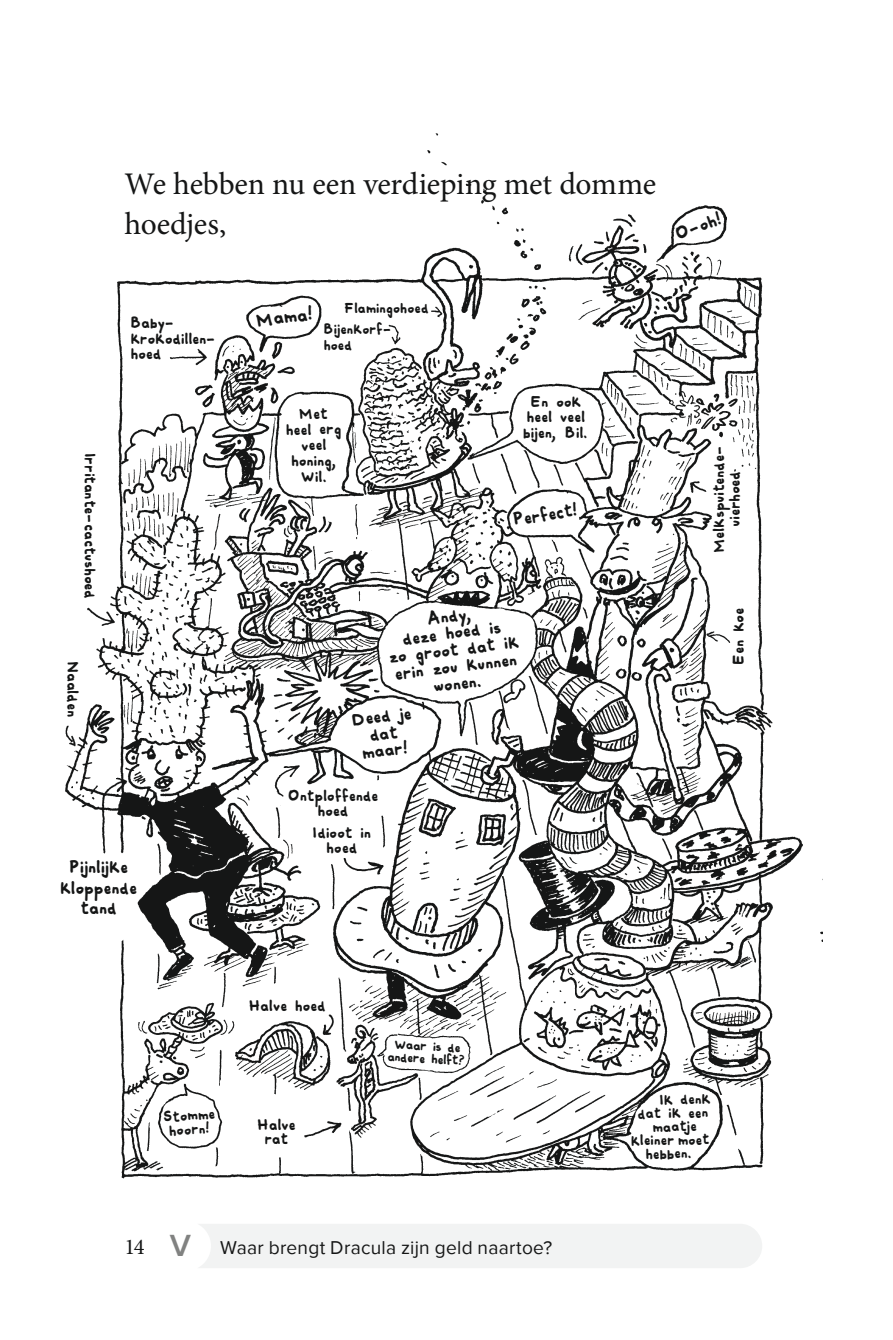
<style>
.page{position:relative;width:893px;height:1340px;background:#fff}
.page>*{position:absolute;margin:0;border:0;box-sizing:border-box;transform-origin:0 0}
.t1{font:31.5px/40.5px "Minion Pro";letter-spacing:-.01em;color:#151616}
.t2{font:19.12px "Proxima Nova";letter-spacing:.015em;color:#151616}
.t3{font:19.12px "Comiquita Sans";color:#151616}
.t4{font:18px/16.9px "Comiquita Sans";letter-spacing:-.01em;color:#151616;text-align:center}
.t5{font:15.75px/15.8px "Comiquita Sans";letter-spacing:-.01em;color:#151616;text-align:center}
.t6{font:15.08px/14px "Comiquita Sans";color:#151616;text-align:center}
.t7{font:14.62px/15.8px "Comiquita Sans";letter-spacing:-.01em;color:#151616}
.t8{font:13.5px/12.4px "Comiquita Sans";color:#151616;text-align:center}
.s1{font-family:"Minion Pro";font-size:22.5px}
.s2{font-weight:600;font-size:31.5px;color:#818281}
</style>
<div class="page">
<img style="left:65px;top:133px;width:758px;height:1046px">
<div style="left:199px;top:1224px;width:563px;height:44px;background:#f2f3f3"></div>
<h1 class="t1" style="left:124px;top:163px;width:533px">We hebben nu een verdieping met domme hoedjes,</h1>
<p class="t4" style="left:673px;top:225px;width:51px;rotate:-21deg">O-oh!</p>
<p class="t5" style="left:131px;top:313px;width:88px;text-align:left">Baby&shy;krokodillen&shy;hoed</p>
<p class="t5" style="left:100px;top:453px;width:148px;rotate:90deg">Irritante-cactushoed</p>
<p class="t5" style="left:82px;top:662px;width:57px;rotate:90deg">Naalden</p>
<p class="t4" style="left:61px;top:855px;width:79px;line-height:20.2px">Pijnlijke kloppende tand</p>
<p class="t3" style="left:255px;top:302px;width:61px;rotate:-7deg">Mama!</p>
<p class="t7" style="left:345px;top:299px;width:86px">Flamingohoed</p>
<p class="t7" style="left:324px;top:320px;width:70px">Bijenkorf&shy;hoed</p>
<p class="t5" style="left:286px;top:404px;width:57px;rotate:-1deg">Met heel erg veel honing,<br>Wil.</p>
<p class="t5" style="left:524px;top:391px;width:68px">En ook heel veel bijen, Bil.</p>
<p class="t4" style="left:512px;top:509px;width:69px;rotate:-9deg">Perfect!</p>
<p class="t4" style="left:384px;top:613px;width:133px;rotate:-7deg">Andy,<br>deze hoed is<br>zo groot dat ik erin zou kunnen wonen.</p>
<p class="t4" style="left:352px;top:709px;width:62px;rotate:-7deg">Deed je dat maar!</p>
<p class="t5" style="left:289px;top:785px;width:92px">Ontploffende hoed</p>
<p class="t5" style="left:314px;top:824px;width:60px;line-height:14.6px">Idioot in hoed</p>
<p class="t5" style="left:709px;top:552px;width:109px;rotate:-90deg">Melkspuitende&shy;uierhoed</p>
<p class="t5" style="left:729px;top:664px;width:58px;rotate:-90deg">Een koe</p>
<p class="t5" style="left:250px;top:995px;width:78px">Halve hoed</p>
<p class="t8" style="left:389px;top:1036px;width:80px;rotate:3deg">Waar is de andere helft?</p>
<p class="t6" style="left:163px;top:1108px;width:54px;rotate:-4deg">Stomme hoorn!</p>
<p class="t5" style="left:258px;top:1115px;width:40px;line-height:14.6px">Halve rat</p>
<p class="t2" style="left:124px;top:1236px;width:429px"><span class="s1">14</span> <span class="s2">V</span> Waar brengt Dracula zijn geld naartoe?</p>
<p class="t6" style="left:660px;top:1090px;width:53px;rotate:-1deg">Ik denk</p>
<p class="t6" style="left:638px;top:1104px;width:72px;rotate:-1deg">dat ik een</p>
<p class="t6" style="left:653px;top:1118px;width:46px;rotate:-1deg">maatje</p>
<p class="t6" style="left:632px;top:1131px;width:80px;rotate:-1deg">kleiner moet</p>
<p class="t6" style="left:646px;top:1145px;width:49px;rotate:-1deg">hebben.</p>
</div>
